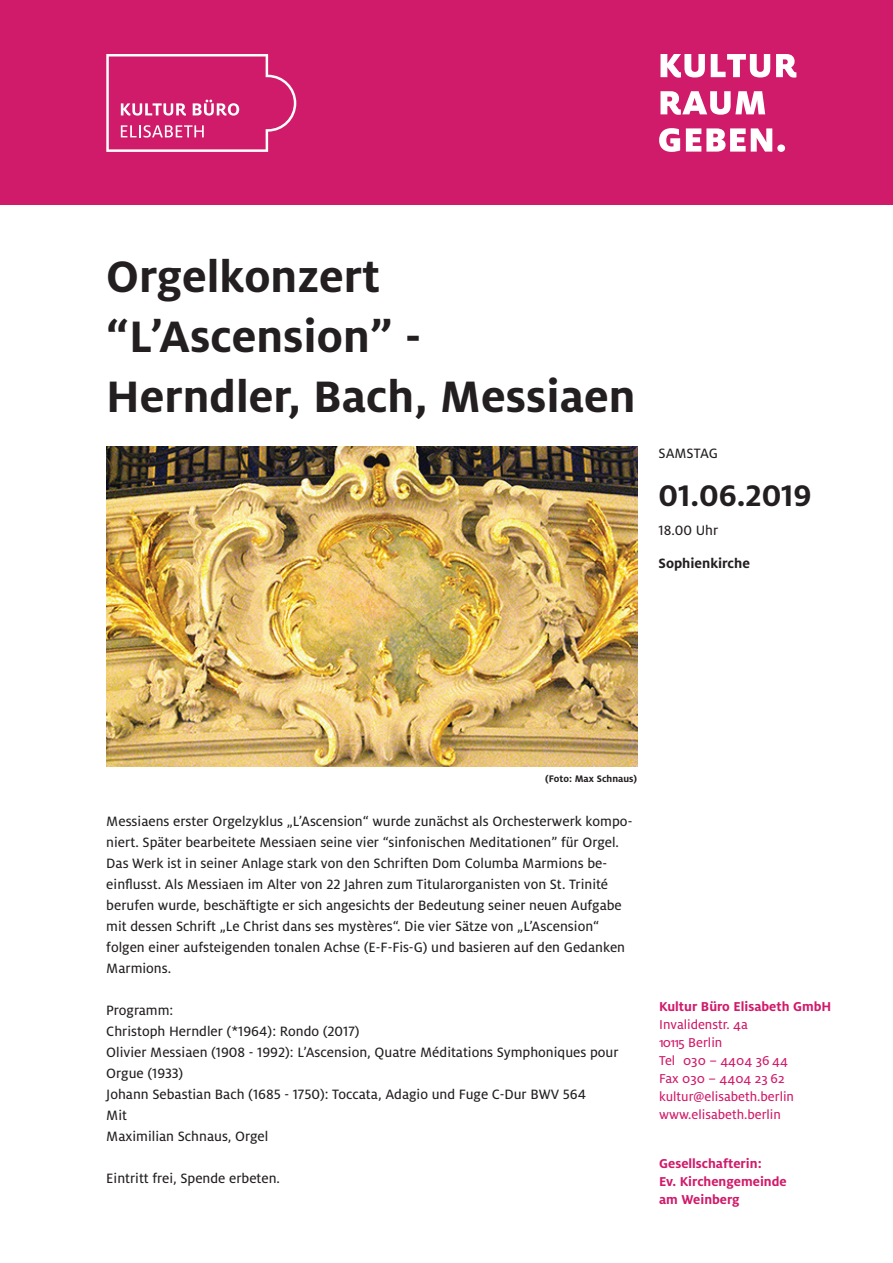
<style>
.page{position:relative;width:893px;height:1263px;background:#fff}
.page>*{position:absolute;margin:0;border:0;box-sizing:border-box;transform-origin:0 0}
.t1{font:700 48.75px/60px "Milo LF";color:#231f20}
.t2{font:700 33px "Milo LF";color:#231f20}
.t3{font:15px/21px "Milo LF Text";color:#231f20}
.t4{font:700 15px "Milo";color:#231f20}
.t5{font:15px "Milo Text";letter-spacing:-.005em;color:#231f20}
.t6{font:14.25px/18px "Milo Text";color:#d01a6a}
.t7{font:700 14.25px/18px "Milo";color:#d01a6a}
.t8{font:700 10.5px "Milo LF";color:#231f20}
</style>
<div class="page">
<div style="left:0;top:0;width:893px;height:204px;background:#d01a6a"></div>
<svg style="left:106px;top:54px;width:190px;height:98px"></svg>
<svg style="left:659px;top:128px;width:126px;height:24px"></svg>
<svg style="left:660px;top:91px;width:105px;height:24px"></svg>
<svg style="left:660px;top:54px;width:136px;height:24px"></svg>
<img style="left:106px;top:447px;width:531px;height:320px">
<h1 class="t1" style="left:106px;top:246px;width:531px">Orgelkonzert “L’Ascension” -<br>Herndler, Bach, Messiaen</h1>
<p class="t5" style="left:659px;top:444px;width:61px">SAMSTAG</p>
<h2 class="t2" style="left:659px;top:476px;width:154px">01.06.2019</h2>
<p class="t3" style="left:659px;top:520px;width:61px">18.00 Uhr</p>
<p class="t4" style="left:659px;top:555px;width:93px">Sophienkirche</p>
<p class="t8" style="left:545px;top:772px;width:93px">(Foto: Max Schnaus)</p>
<p class="t3" style="left:106px;top:810px;width:528px">Messiaens erster Orgelzyklus „L’Ascension“ wurde zunächst als Orchesterwerk kompo&shy;niert. Später bearbeitete Messiaen seine vier “sinfonischen Meditationen” für Orgel.<br>Das Werk ist in seiner Anlage stark von den Schriften Dom Columba Marmions be&shy;einflusst. Als Messiaen im Alter von 22 Jahren zum Titularorganisten von St. Trinité berufen wurde, beschäftigte er sich angesichts der Bedeutung seiner neuen Aufgabe mit dessen Schrift „Le Christ dans ses mystères“. Die vier Sätze von „L’Ascension“ folgen einer aufsteigenden tonalen Achse (E-F-Fis-G) und basieren auf den Gedanken Marmions.</p>
<p class="t3" style="left:106px;top:999px;width:514px">Programm:<br>Christoph Herndler (*1964): Rondo (2017)<br>Olivier Messiaen (1908 - 1992): L’Ascension, Quatre Méditations Symphoniques pour Orgue (1933)<br>Johann Sebastian Bach (1685 - 1750): Toccata, Adagio und Fuge C-Dur BWV 564<br>Mit<br>Maximilian Schnaus, Orgel</p>
<p class="t3" style="left:106px;top:1167px;width:175px">Eintritt frei, Spende erbeten.</p>
<p class="t7" style="left:659px;top:997px;width:174px">Kultur Büro Elisabeth GmbH</p>
<p class="t6" style="left:659px;top:1015px;width:136px">Invalidenstr. 4a<br>10115 Berlin<br>Tel 030 – 4404 36 44<br>Fax 030 – 4404 23 62 kultur@elisabeth.berlin www.elisabeth.berlin</p>
<p class="t7" style="left:659px;top:1154px;width:129px">Gesellschafterin:<br>Ev. Kirchengemeinde am Weinberg</p>
</div>
